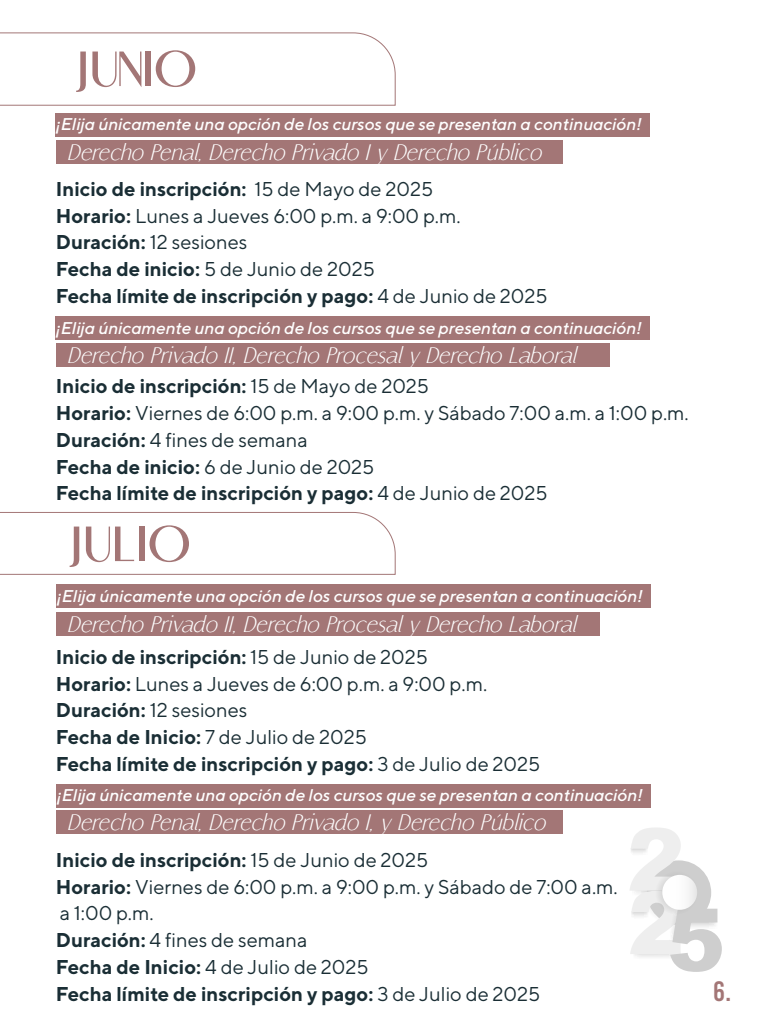
<style>
.page{position:relative;width:768px;height:1024px;background:#fff}
.page>*{position:absolute;margin:0;border:0;box-sizing:border-box;transform-origin:0 0}
.t1{font:500 55px "PROMAG";color:#a37676}
.t2{font:28px "Bebas Kai";color:#a37676}
.t3{font:italic 100 25px "PROMAG";letter-spacing:-.01em;color:#fff}
.t4{font:20px/26.7px "TT Norms";color:#1a2e35}
.t5{font:700 20px/26.7px "TT Norms";color:#1a2e35}
.t6{font:italic 500 17px "TT Norms";color:#fff}
.s1{font-weight:400}
.s2{font-weight:700}
</style>
<div class="page">
<div style="left:56px;top:140px;width:507px;height:24px;background:#a37676"></div>
<div style="left:56px;top:612px;width:543px;height:24px;background:#a37676"></div>
<div style="left:56px;top:810px;width:507px;height:24px;background:#a37676"></div>
<div style="left:56px;top:343px;width:553px;height:24px;background:#a37676"></div>
<svg style="left:630px;top:828px;width:92px;height:144px"></svg>
<svg style="left:655px;top:870px;width:43px;height:45px"></svg>
<svg style="left:662px;top:875px;width:35px;height:35px"></svg>
<svg style="left:0;top:32px;width:396px;height:74px"></svg>
<svg style="left:0;top:512px;width:396px;height:63px"></svg>
<div style="left:55px;top:113px;width:594px;height:24px;background:#a37676"></div>
<div style="left:55px;top:317px;width:594px;height:23px;background:#a37676"></div>
<div style="left:56px;top:584px;width:594px;height:24px;background:#a37676"></div>
<div style="left:56px;top:784px;width:594px;height:23px;background:#a37676"></div>
<h1 class="t1" style="left:75px;top:39px;width:124px">JUNIO</h1>
<p class="t6" style="left:56px;top:114px;width:588px">¡Elija únicamente una opción de los cursos que se presentan a continuación!</p>
<p class="t3" style="left:67px;top:139px;width:476px">Derecho Penal, Derecho Privado I y Derecho Público</p>
<p class="t5" style="left:56px;top:175px;width:493px">Inicio de inscripción: <span class="s1">15 de Mayo de 2025<br></span>Horario: <span class="s1">Lunes a Jueves 6:00 p.m. a 9:00 p.m.<br></span>Duración: <span class="s1">12 sesiones<br></span>Fecha de inicio: <span class="s1">5 de Junio de 2025<br></span>Fecha límite de inscripción y pago: <span class="s1">4 de Junio de 2025</span></p>
<p class="t6" style="left:56px;top:317px;width:588px">¡Elija únicamente una opción de los cursos que se presentan a continuación!</p>
<p class="t3" style="left:67px;top:342px;width:511px">Derecho Privado II, Derecho Procesal y Derecho Laboral</p>
<p class="t4" style="left:56px;top:373px;width:634px"><span class="s2">Inicio de inscripción:</span> 15 de Mayo de 2025<br><span class="s2">Horario:</span> Viernes de 6:00 p.m. a 9:00 p.m. y Sábado 7:00 a.m. a 1:00 p.m.<br><span class="s2">Duración:</span> 4 fines de semana<br><span class="s2">Fecha de inicio:</span> 6 de Junio de 2025<br><span class="s2">Fecha límite de inscripción y pago:</span> 4 de Junio de 2025</p>
<h1 class="t1" style="left:68px;top:514px;width:124px">JULIO</h1>
<p class="t6" style="left:57px;top:585px;width:588px">¡Elija únicamente una opción de los cursos que se presentan a continuación!</p>
<p class="t3" style="left:67px;top:611px;width:511px">Derecho Privado II, Derecho Procesal y Derecho Laboral</p>
<p class="t4" style="left:56px;top:643px;width:486px"><span class="s2">Inicio de inscripción:</span> 15 de Junio de 2025<br><span class="s2">Horario:</span> Lunes a Jueves de 6:00 p.m. a 9:00 p.m.<br><span class="s2">Duración:</span> 12 sesiones<br><span class="s2">Fecha de Inicio:</span> 7 de Julio de 2025<br><span class="s2">Fecha límite de inscripción y pago:</span> 3 de Julio de 2025</p>
<p class="t6" style="left:57px;top:785px;width:588px">¡Elija únicamente una opción de los cursos que se presentan a continuación!</p>
<p class="t3" style="left:67px;top:809px;width:480px">Derecho Penal, Derecho Privado I, y Derecho Público</p>
<p class="t4" style="left:56px;top:846px;width:563px"><span class="s2">Inicio de inscripción:</span> 15 de Junio de 2025<br><span class="s2">Horario:</span> Viernes de 6:00 p.m. a 9:00 p.m. y Sábado de 7:00 a.m. a 1:00 p.m.<br><span class="s2">Duración:</span> 4 fines de semana<br><span class="s2">Fecha de Inicio:</span> 4 de Julio de 2025<br><span class="s2">Fecha límite de inscripción y pago:</span> 3 de Julio de 2025</p>
<h2 class="t2" style="left:713px;top:976px;width:20px">6.</h2>
</div>
